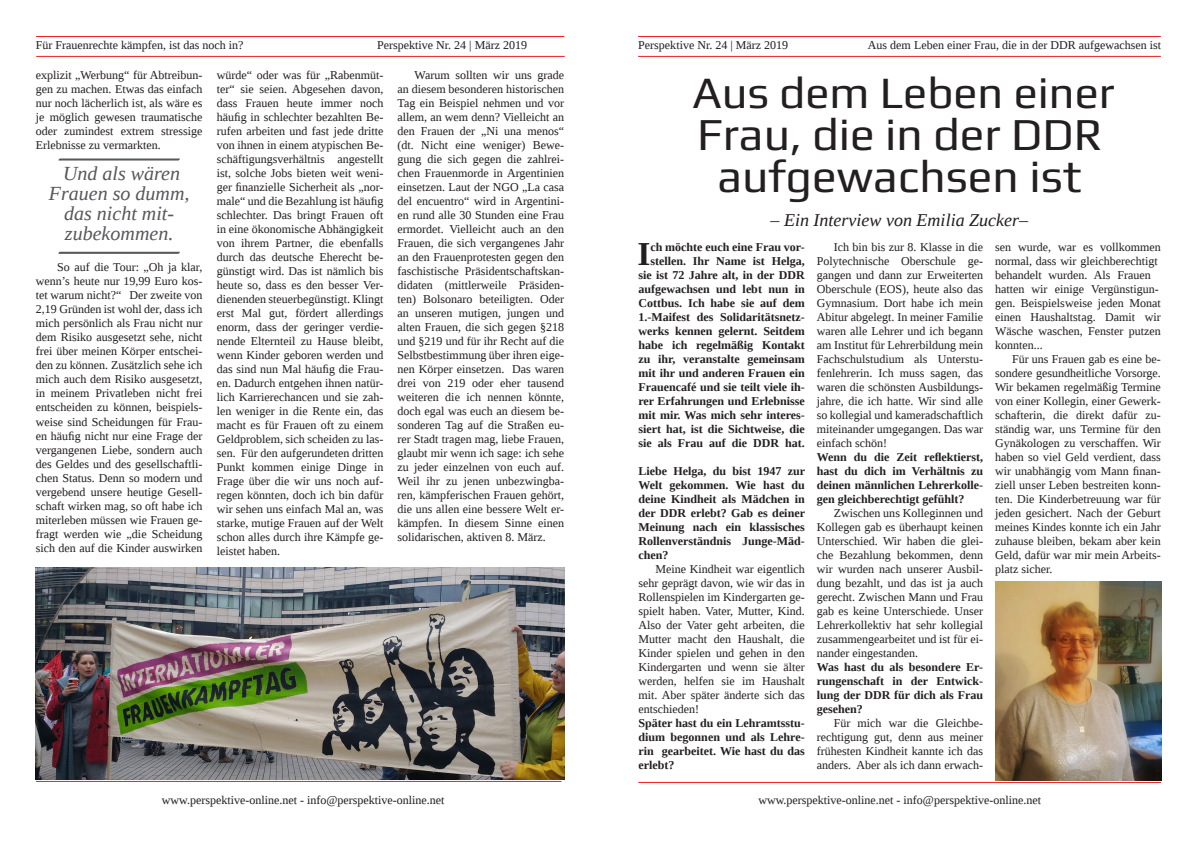
<style>
.page{position:relative;width:1197px;height:848px;background:#fff}
.page>*{position:absolute;margin:0;border:0;box-sizing:border-box;transform-origin:0 0}
.Überschrift{font:46px/42px "Play";color:#231f20;text-align:center}
.Überschrift-2{font:45px "Play";color:#231f20}
.Standart_Initialie{font:700 33.4px "Liberation Serif";color:#231f20}
.Zitat_im_Text{font:italic 20px/20px "Liberation Serif";color:#57585a;text-align:center}
.Von_Autor{font:italic 18px "Liberation Serif";color:#231f20}
.Standart{font:12px/14px "Liberation Serif";color:#231f20;text-align:justify}
.Standart_Interview-F{font:700 12px/14px "Liberation Serif";color:#231f20;text-align:justify}
.Standart_Initialie-2{font:700 12px/14px "Liberation Serif";color:#231f20;text-align:right}
.perspektive_unten{font:12px "Liberation Serif";color:#231f20}
</style>
<div class="page">
<svg style="left:58px;top:158px;width:122px;height:3px"></svg>
<svg style="left:58px;top:251px;width:122px;height:3px"></svg>
<hr style="left:638px;top:782px;width:522px;height:1px;background:#ee1d23">
<hr style="left:36px;top:781px;width:528px;height:1px;background:#ee1d23">
<hr style="left:36px;top:56px;width:528px;height:1px;background:#ee1d23">
<hr style="left:36px;top:36px;width:528px;height:1px;background:#ee1d23">
<hr style="left:638px;top:56px;width:522px;height:1px;background:#ee1d23">
<hr style="left:638px;top:36px;width:522px;height:1px;background:#ee1d23">
<svg style="left:555px;top:765px;width:10px;height:17px"></svg>
<img style="left:995px;top:581px;width:166px;height:200px">
<img style="left:36px;top:567px;width:528px;height:213px">
<p class="Standart" style="left:36px;top:38px;width:209px">Für Frauenrechte kämpfen, ist das noch in?</p>
<p class="Standart" style="left:377px;top:38px;width:151px">Perspektive Nr. 24 | März 2019</p>
<p class="Standart" style="left:638px;top:38px;width:151px">Perspektive Nr. 24 | März 2019</p>
<p class="Standart" style="left:867px;top:38px;width:294px">Aus dem Leben einer Frau, die in der DDR aufgewachsen ist</p>
<p class="Standart" style="left:36px;top:68px;width:168px">explizit „Werbung“ für Abtreibun&shy;gen zu machen. Etwas das einfach nur noch lächerlich ist, als wäre es je möglich gewesen traumatische oder zumindest extrem stressige Erlebnisse zu vermarkten.</p>
<p class="Zitat_im_Text" style="left:49px;top:163px;width:142px">Und als wären<br>Frauen so dumm, das nicht mit&shy;zubekommen.</p>
<p class="Standart" style="left:36px;top:260px;width:168px;text-indent:22px">So auf die Tour: „Oh ja klar, wenn’s heute nur 19,99 Euro kos&shy;tet warum nicht?“ Der zweite von 2,19 Gründen ist wohl der, dass ich mich persönlich als Frau nicht nur dem Risiko ausgesetzt sehe, nicht frei über meinen Körper entschei&shy;den zu können. Zusätzlich sehe ich mich auch dem Risiko ausgesetzt, in meinem Privatleben nicht frei entscheiden zu können, beispiels&shy;weise sind Scheidungen für Frau&shy;en häufig nicht nur eine Frage der vergangenen Liebe, sondern auch des Geldes und des gesellschaftli&shy;chen Status. Denn so modern und vergebend unsere heutige Gesell&shy;schaft wirken mag, so oft habe ich miterleben müssen wie Frauen ge&shy;fragt werden wie „die Scheidung sich den auf die Kinder auswirken</p>
<p class="Standart" style="left:217px;top:68px;width:168px">würde“ oder was für „Rabenmüt&shy;ter“ sie seien. Abgesehen davon, dass Frauen heute immer noch häufig in schlechter bezahlten Be&shy;rufen arbeiten und fast jede dritte von ihnen in einem atypischen Be&shy;schäftigungsverhältnis angestellt ist, solche Jobs bieten weit weni&shy;ger finanzielle Sicherheit als „nor&shy;male“ und die Bezahlung ist häufig schlechter. Das bringt Frauen oft in eine ökonomische Abhängigkeit von ihrem Partner, die ebenfalls durch das deutsche Eherecht be&shy;günstigt wird. Das ist nämlich bis heute so, dass es den besser Ver&shy;dienenden steuerbegünstigt. Klingt erst Mal gut, fördert allerdings enorm, dass der geringer verdie&shy;nende Elternteil zu Hause bleibt, wenn Kinder geboren werden und das sind nun Mal häufig die Frau&shy;en. Dadurch entgehen ihnen natür&shy;lich Karrierechancen und sie zah&shy;len weniger in die Rente ein, das macht es für Frauen oft zu einem Geldproblem, sich scheiden zu las&shy;sen. Für den aufgerundeten dritten Punkt kommen einige Dinge in Frage über die wir uns noch auf&shy;regen könnten, doch ich bin dafür wir sehen uns einfach Mal an, was starke, mutige Frauen auf der Welt schon alles durch ihre Kämpfe ge&shy;leistet haben.</p>
<p class="Standart" style="left:397px;top:68px;width:168px;text-indent:17px">Warum sollten wir uns grade an diesem besonderen historischen Tag ein Beispiel nehmen und vor allem, an wem denn? Vielleicht an den Frauen der „Ni una menos“ (dt. Nicht eine weniger) Bewe&shy;gung die sich gegen die zahlrei&shy;chen Frauenmorde in Argentinien einsetzen. Laut der NGO „La casa del encuentro“ wird in Argentini&shy;en rund alle 30 Stunden eine Frau ermordet. Vielleicht auch an den Frauen, die sich vergangenes Jahr an den Frauenprotesten gegen den faschistische Präsidentschaftskan&shy;didaten (mittlerweile Präsiden&shy;ten) Bolsonaro beteiligten. Oder an unseren mutigen, jungen und alten Frauen, die sich gegen §218 und §219 und für ihr Recht auf die Selbstbestimmung über ihren eige&shy;nen Körper einsetzen. Das waren drei von 219 oder eher tausend weiteren die ich nennen könnte, doch egal was euch an diesem be&shy;sonderen Tag auf die Straßen eu&shy;rer Stadt tragen mag, liebe Frauen, glaubt mir wenn ich sage: ich sehe zu jeder einzelnen von euch auf.<br>Weil ihr zu jenen unbezwingba&shy;ren, kämpferischen Frauen gehört, die uns allen eine bessere Welt er&shy;kämpfen. In diesem Sinne einen solidarischen, aktiven 8. März.</p>
<p class="Überschrift-2" style="left:692px;top:66px;width:423px">Aus dem Leben einer</p>
<p class="Überschrift" style="left:697px;top:112px;width:406px">Frau, die in der DDR aufgewachsen ist</p>
<p class="Von_Autor" style="left:770px;top:208px;width:259px">– Ein Interview von Emilia Zucker–</p>
<p class="Standart_Initialie-2" style="left:638px;top:239px;width:168px">ch möchte euch eine Frau vor&shy;stellen. Ihr Name ist Helga, sie ist 72 Jahre alt, in der DDR aufgewachsen und lebt nun in<br>Cottbus. Ich habe sie auf dem<br>1.-Maifest des Solidaritätsnetz&shy;werks kennen gelernt. Seitdem habe ich regelmäßig Kontakt zu ihr, veranstalte gemeinsam mit ihr und anderen Frauen ein<br>Frauencafé und sie teilt viele ih&shy;rer Erfahrungen und Erlebnisse mit mir. Was mich sehr interes&shy;siert hat, ist die Sichtweise, die sie als Frau auf die DDR hat.</p>
<p class="Standart_Interview-F" style="left:638px;top:463px;width:168px">Liebe Helga, du bist 1947 zur Welt gekommen. Wie hast du deine Kindheit als Mädchen in der DDR erlebt? Gab es deiner Meinung nach ein klassisches Rollenverständnis Junge-Mäd&shy;chen?</p>
<p class="Standart" style="left:638px;top:561px;width:168px;text-indent:17px">Meine Kindheit war eigentlich sehr geprägt davon, wie wir das in Rollenspielen im Kindergarten ge&shy;spielt haben. Vater, Mutter, Kind.<br>Also der Vater geht arbeiten, die Mutter macht den Haushalt, die Kinder spielen und gehen in den Kindergarten und wenn sie älter werden, helfen sie im Haushalt mit. Aber später änderte sich das entschieden!</p>
<p class="Standart_Interview-F" style="left:638px;top:715px;width:168px">Später hast du ein Lehramtsstu&shy;dium begonnen und als Lehre&shy;rin gearbeitet. Wie hast du das erlebt?</p>
<p class="Standart_Initialie" style="left:637px;top:231px;width:14px">I</p>
<p class="Standart" style="left:816px;top:240px;width:168px;text-indent:17px">Ich bin bis zur 8. Klasse in die Polytechnische Oberschule ge&shy;gangen und dann zur Erweiterten Oberschule (EOS), heute also das Gymnasium. Dort habe ich mein Abitur abgelegt. In meiner Familie waren alle Lehrer und ich begann am Institut für Lehrerbildung mein Fachschulstudium als Unterstu&shy;fenlehrerin. Ich muss sagen, das waren die schönsten Ausbildungs&shy;jahre, die ich hatte. Wir sind alle so kollegial und kameradschaftlich miteinander umgegangen. Das war einfach schön!</p>
<p class="Standart_Interview-F" style="left:816px;top:449px;width:168px">Wenn du die Zeit reflektierst, hast du dich im Verhältnis zu deinen männlichen Lehrerkolle&shy;gen gleichberechtigt gefühlt?</p>
<p class="Standart" style="left:816px;top:506px;width:168px;text-indent:17px">Zwischen uns Kolleginnen und Kollegen gab es überhaupt keinen Unterschied. Wir haben die glei&shy;che Bezahlung bekommen, denn wir wurden nach unserer Ausbil&shy;dung bezahlt, und das ist ja auch gerecht. Zwischen Mann und Frau gab es keine Unterschiede. Unser Lehrerkollektiv hat sehr kollegial zusammengearbeitet und ist für ei&shy;nander eingestanden.</p>
<p class="Standart_Interview-F" style="left:816px;top:659px;width:168px">Was hast du als besondere Er&shy;rungenschaft in der Entwick&shy;lung der DDR für dich als Frau gesehen?</p>
<p class="Standart" style="left:816px;top:716px;width:168px;text-indent:17px">Für mich war die Gleichbe&shy;rechtigung gut, denn aus meiner frühesten Kindheit kannte ich das anders. Aber als ich dann erwach-</p>
<p class="Standart" style="left:994px;top:240px;width:167px;text-align:left">sen wurde, war es vollkommen normal, dass wir gleichberechtigt behandelt wurden. Als Frauen hatten wir einige Vergünstigun&shy;gen. Beispielsweise jeden Monat einen Haushaltstag. Damit wir<br>Wäsche waschen, Fenster putzen konnten...</p>
<p class="Standart" style="left:994px;top:352px;width:167px;text-indent:17px">Für uns Frauen gab es eine be&shy;sondere gesundheitliche Vorsorge.<br>Wir bekamen regelmäßig Termine von einer Kollegin, einer Gewerk&shy;schafterin, die direkt dafür zu&shy;ständig war, uns Termine für den Gynäkologen zu verschaffen. Wir haben so viel Geld verdient, dass wir unabhängig vom Mann finan&shy;ziell unser Leben bestreiten konn&shy;ten. Die Kinderbetreuung war für jeden gesichert. Nach der Geburt meines Kindes konnte ich ein Jahr zuhause bleiben, bekam aber kein Geld, dafür war mir mein Arbeits&shy;platz sicher.</p>
<p class="perspektive_unten" style="left:162px;top:792px;width:284px">www.perspektive-online.net - info@perspektive-online.net</p>
<p class="perspektive_unten" style="left:758px;top:792px;width:284px">www.perspektive-online.net - info@perspektive-online.net</p>
</div>
